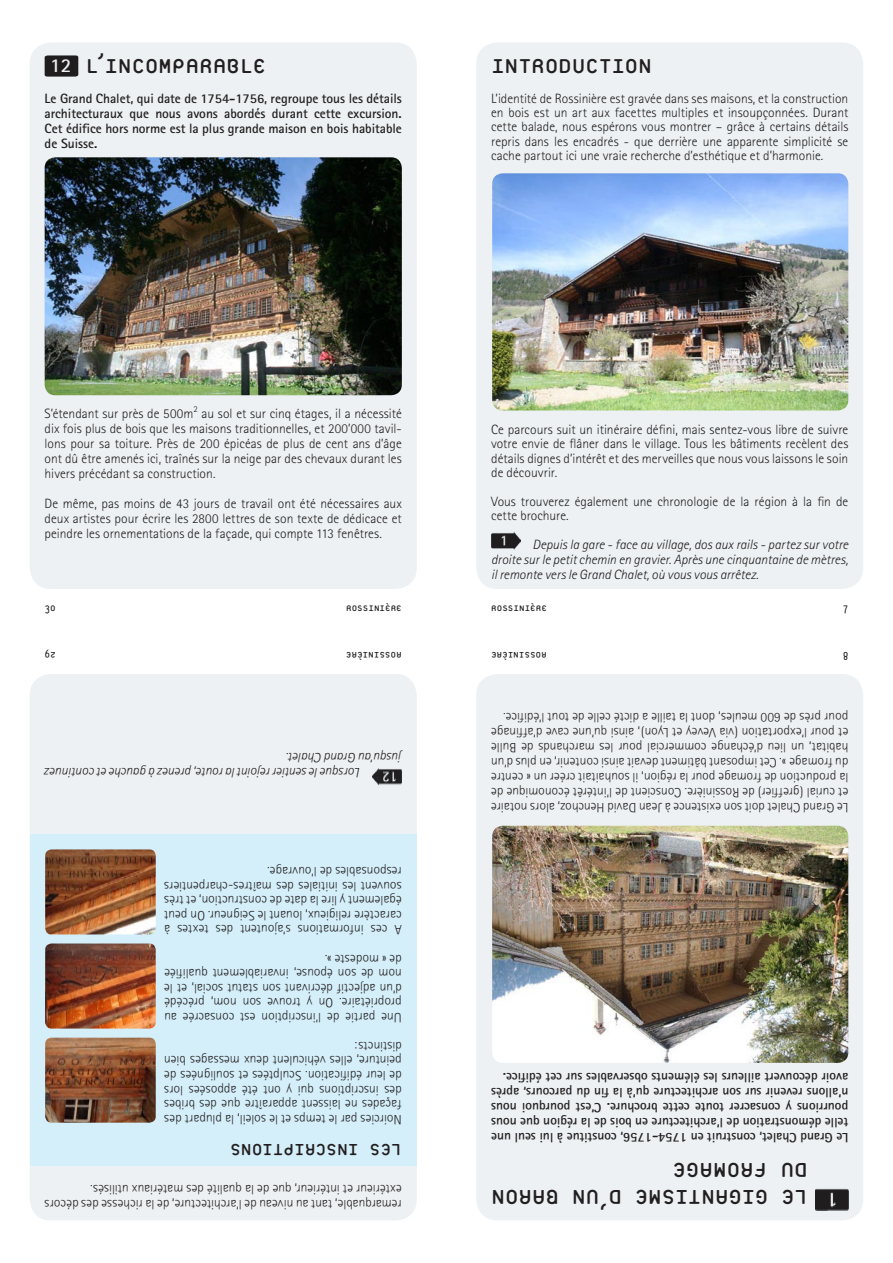
<style>
.page{position:relative;width:893px;height:1263px;background:#fff}
.page>*{position:absolute;margin:0;border:0;box-sizing:border-box;transform-origin:0 0}
.t1{font:30px/27px "Platelet";letter-spacing:-.015em;color:#231f20}
.t2{font:24px "Platelet";letter-spacing:-.015em;color:#231f20}
.t3{font:700 19.65px "Rotis Sans Serif";color:#fff}
.t4{font:300 13.5px/15px "Rotis Sans Serif";color:#231f20;text-align:justify}
.t5{font:700 13.5px/15px "Rotis Sans Serif";letter-spacing:-.005em;color:#231f20;text-align:justify}
.t6{font:italic 300 13.5px/14.7px "Rotis Sans Serif";letter-spacing:-.005em;color:#231f20;text-align:justify}
.t7{font:12px "Platelet";letter-spacing:.005em;color:#231f20}
</style>
<div class="page">
<div style="left:476px;top:43px;width:387px;height:546px;background:#edf1f3;border-radius:21px"></div>
<img style="left:491px;top:532px;width:29px;height:17px">
<img style="left:492px;top:173px;width:356px;height:237px;border-radius:11px">
<div style="left:476px;top:674px;width:387px;height:546px;background:#edf1f3;border-radius:21px"></div>
<img style="left:492px;top:826px;width:356px;height:237px;border-radius:11px">
<img style="left:816px;top:1188px;width:32px;height:22px">
<div style="left:30px;top:674px;width:387px;height:546px;background:#edf1f3;border-radius:21px"></div>
<div style="left:30px;top:834px;width:387px;height:332px;background:#d4effa"></div>
<img style="left:45px;top:943px;width:111px;height:85px;border-radius:6px">
<img style="left:45px;top:1037px;width:111px;height:86px;border-radius:6px">
<img style="left:45px;top:849px;width:111px;height:85px;border-radius:6px">
<img style="left:373px;top:768px;width:29px;height:18px">
<div style="left:30px;top:43px;width:387px;height:546px;background:#edf1f3;border-radius:21px"></div>
<img style="left:45px;top:157px;width:357px;height:238px;border-radius:11px">
<div style="left:46px;top:56px;width:32px;height:20px;background:#231f20;border-radius:2px"></div>
<div style="left:45px;top:56px;width:32px;height:20px;background:#231f20;border-radius:2px"></div>
<p class="t1" style="left:85px;top:52px;width:183px">L’INCOMPARABLE</p>
<p class="t5" style="left:45px;top:91px;width:359px">Le Grand Chalet, qui date de 1754-1756, regroupe tous les détails architecturaux que nous avons abordés durant cette excursion.<br>Cet édifice hors norme est la plus grande maison en bois habitable de Suisse.</p>
<h3 class="t3" style="left:50px;top:53px;width:23px">1 29</h3>
<p class="t1" style="left:491px;top:52px;width:162px">INTRODUCTION</p>
<p class="t4" style="left:491px;top:91px;width:359px;line-height:14.4px">L’identité de Rossinière est gravée dans ses maisons, et la construction en bois est un art aux facettes multiples et insoupçonnées. Durant cette balade, nous espérons vous montrer – grâce à certains détails repris dans les encadrés - que derrière une apparente simplicité se cache partout ici une vraie recherche d’esthétique et d’harmonie.</p>
<p class="t4" style="left:45px;top:406px;width:359px">S’étendant sur près de 500m<sup>2</sup> au sol et sur cinq étages, il a nécessité dix fois plus de bois que les maisons traditionnelles, et 200’000 tavil&shy;lons pour sa toiture. Près de 200 épicéas de plus de cent ans d’âge ont dû être amenés ici, traînés sur la neige par des chevaux durant les hivers précédant sa construction.</p>
<p class="t4" style="left:45px;top:496px;width:359px">De même, pas moins de 43 jours de travail ont été nécessaires aux deux artistes pour écrire les 2800 lettres de son texte de dédicace et peindre les ornementations de la façade, qui compte 113 fenêtres.</p>
<p class="t7" style="left:45px;top:603px;width:13px">30</p>
<p class="t7" style="left:346px;top:603px;width:57px">ROSSINIÈRE</p>
<p class="t7" style="left:56px;top:660px;width:13px;rotate:-180deg">29</p>
<p class="t7" style="left:402px;top:660px;width:57px;rotate:-180deg">ROSSINIÈRE</p>
<p class="t6" style="left:402px;top:780px;width:359px;text-indent:41px;rotate:-180deg">Lorsque le sentier rejoint la route, prenez à gauche et continuez jusqu’au Grand Chalet.</p>
<p class="t4" style="left:402px;top:937px;width:239px;line-height:14.5px;text-align:left;rotate:-180deg">A<br>caractère religieux, louant le Seigneur. On peut également y lire la date de construction, et très souvent les initiales des maîtres-charpentiers responsables de l’ouvrage.</p>
<p class="t4" style="left:170px;top:937px;width:7px;rotate:-180deg">à</p>
<p class="t4" style="left:209px;top:937px;width:33px;rotate:-180deg">textes</p>
<p class="t4" style="left:233px;top:937px;width:19px;rotate:-180deg">des</p>
<p class="t4" style="left:291px;top:937px;width:52px;rotate:-180deg">s’ajoutent</p>
<p class="t4" style="left:364px;top:937px;width:67px;rotate:-180deg">informations</p>
<p class="t4" style="left:387px;top:937px;width:18px;rotate:-180deg">ces</p>
<p class="t4" style="left:402px;top:1010px;width:239px;line-height:14.5px;text-align:left;rotate:-180deg">propriétaire.<br>d’un adjectif décrivant son statut social, et le nom de son épouse, invariablement qualifiée de « modeste ».</p>
<p class="t4" style="left:402px;top:1024px;width:239px;line-height:14.5px;text-align:right;rotate:-180deg">Une partie de l’inscription est consacrée au précédé</p>
<p class="t4" style="left:237px;top:1010px;width:27px;rotate:-180deg">nom,</p>
<p class="t4" style="left:261px;top:1010px;width:20px;rotate:-180deg">son</p>
<p class="t4" style="left:301px;top:1010px;width:35px;rotate:-180deg">trouve</p>
<p class="t4" style="left:313px;top:1010px;width:7px;rotate:-180deg">y</p>
<p class="t4" style="left:333px;top:1010px;width:16px;rotate:-180deg">On</p>
<p class="t4" style="left:402px;top:1126px;width:239px;line-height:14.5px;rotate:-180deg">Noircies par le temps et le soleil, la plupart des façades ne laissent apparaître que des bribes des inscriptions qui y ont été apposées lors de leur édification. Sculptées et soulignées de peinture, elles véhiculent deux messages bien distincts:</p>
<p class="t2" style="left:402px;top:1160px;width:173px;rotate:-180deg">LES INSCRIPTIONS</p>
<p class="t4" style="left:402px;top:1212px;width:359px;rotate:-180deg">remarquable, tant au niveau de l’architecture, de la richesse des décors extérieur et intérieur, que de la qualité des matériaux utilisés.</p>
<p class="t4" style="left:491px;top:422px;width:359px;line-height:14.4px">Ce parcours suit un itinéraire défini, mais sentez-vous libre de suivre votre envie de flâner dans le village. Tous les bâtiments recèlent des détails dignes d’intérêt et des merveilles que nous vous laissons le soin de découvrir.</p>
<p class="t4" style="left:491px;top:494px;width:359px;line-height:14.4px">Vous trouverez également une chronologie de la région à la fin de cette brochure.</p>
<p class="t6" style="left:491px;top:537px;width:359px;text-indent:41px">Depuis la gare - face au village, dos aux rails - partez sur votre droite sur le petit chemin en gravier. Après une cinquantaine de mètres, il remonte vers le Grand Chalet, où vous vous arrêtez.</p>
<p class="t7" style="left:491px;top:603px;width:57px">ROSSINIÈRE</p>
<p class="t7" style="left:843px;top:603px;width:7px">7</p>
<p class="t7" style="left:547px;top:660px;width:57px;rotate:-180deg">ROSSINIÈRE</p>
<p class="t7" style="left:848px;top:660px;width:7px;rotate:-180deg">8</p>
<p class="t4" style="left:848px;top:815px;width:359px;rotate:-180deg">Le Grand Chalet doit son existence à Jean David Henchoz, alors notaire et curial (greffier) de Rossinière. Conscient de l’intérêt économique de la production de fromage pour la région, il souhaitait créer un « centre du fromage ». Cet imposant bâtiment devait ainsi contenir, en plus d’un habitat, un lieu d’échange commercial pour les marchands de Bulle et pour l’exportation (via Vevey et Lyon), ainsi qu’une cave d’affinage pour près de 600 meules, dont la taille a dicté celle de tout l’édifice.</p>
<p class="t5" style="left:848px;top:1145px;width:359px;rotate:-180deg">Le Grand Chalet, construit en 1754-1756, constitue à lui seul une telle démonstration de l’architecture en bois de la région que nous pourrions y consacrer toute cette brochure. C’est pourquoi nous n’allons revenir sur son architecture qu’à la fin du parcours, après avoir découvert ailleurs les éléments observables sur cet édifice.</p>
<p class="t1" style="left:808px;top:1210px;width:318px;rotate:-180deg">LE GIGANTISME D’UN BARON<br>DU FROMAGE</p>
</div>
